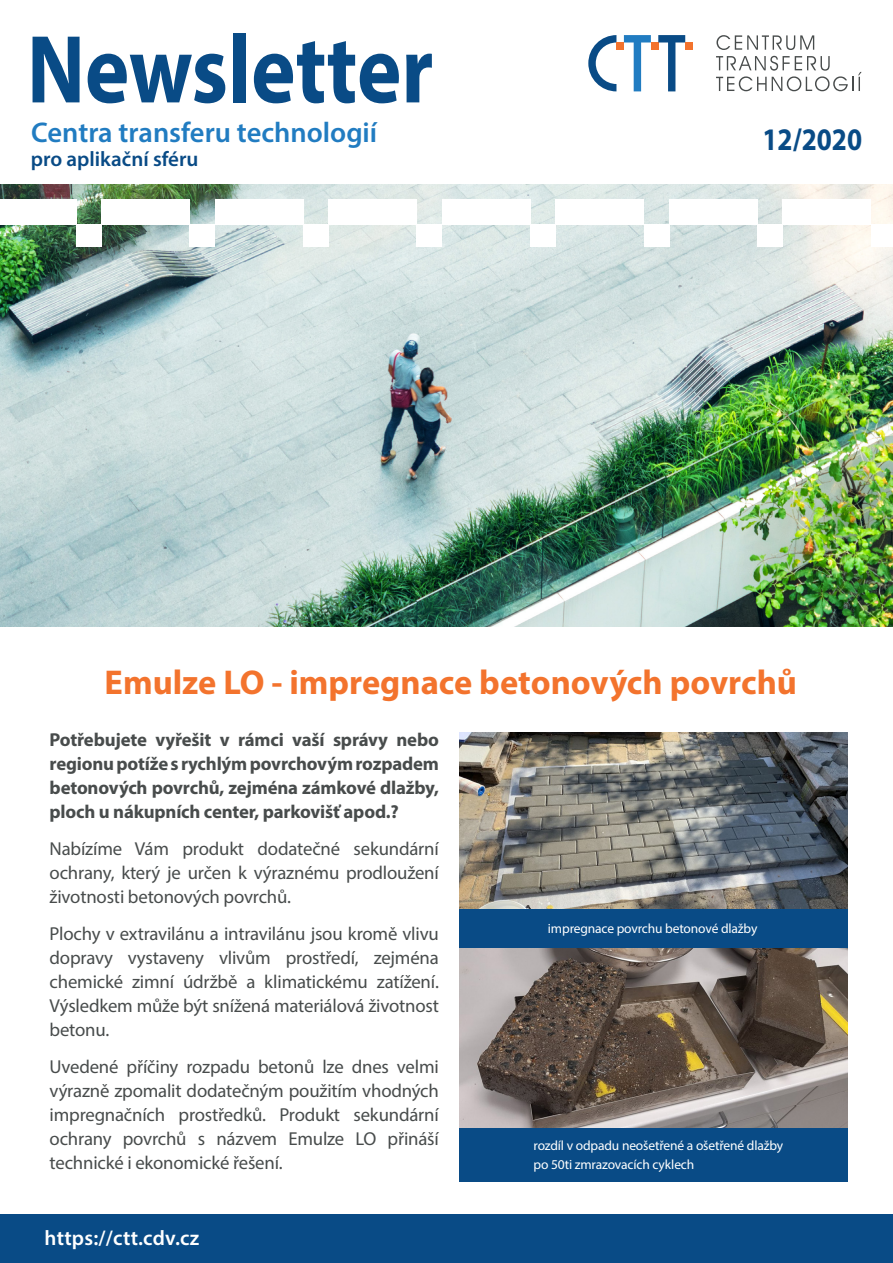
<style>
.page{position:relative;width:893px;height:1263px;background:#fff}
.page>*{position:absolute;margin:0;border:0;box-sizing:border-box;transform-origin:0 0}
.t1{font:700 97.5px "Myriad Pro";color:#094b86;scale:.86 1}
.t2{font:700 34.5px "Myriad Pro";color:#f3732d}
.t3{font:700 31.5px "Myriad Pro";color:#094b86;scale:.86 1}
.t4{font:600 28.5px "Myriad Pro";color:#217cc1}
.t5{font:600 21px "Myriad Pro";letter-spacing:.01em;color:#fff}
.t6{font:600 21px "Myriad Pro";color:#094b86}
.t7{font:18.75px/24px "Myriad Pro";letter-spacing:-.01em;color:#484c4c;text-align:justify}
.t8{font:700 18.75px/24px "Myriad Pro";letter-spacing:-.01em;color:#484c4c;text-align:justify}
.t9{font:18px "Myriad Pro";color:#fff}
.t10{font:13.5px "Myriad Pro";letter-spacing:-.01em;color:#fff}
</style>
<div class="page">
<img style="left:0;top:185px;width:893px;height:441px">
<svg style="left:716px;top:35px;width:98px;height:15px"></svg>
<svg style="left:716px;top:56px;width:146px;height:35px"></svg>
<svg style="left:588px;top:35px;width:28px;height:56px"></svg>
<div style="left:616px;top:43px;width:8px;height:7px;background:#f3732d"></div>
<svg style="left:624px;top:35px;width:27px;height:56px"></svg>
<div style="left:651px;top:43px;width:7px;height:7px;background:#f3732d"></div>
<svg style="left:658px;top:35px;width:27px;height:56px"></svg>
<div style="left:685px;top:43px;width:8px;height:7px;background:#f3732d"></div>
<div style="left:76px;top:225px;width:25px;height:22px;background:#fff"></div>
<div style="left:0;top:200px;width:76px;height:25px;background:#fff"></div>
<div style="left:101px;top:200px;width:89px;height:25px;background:#fff"></div>
<div style="left:190px;top:225px;width:25px;height:22px;background:#fff"></div>
<div style="left:303px;top:225px;width:25px;height:22px;background:#fff"></div>
<div style="left:215px;top:200px;width:88px;height:25px;background:#fff"></div>
<div style="left:328px;top:200px;width:89px;height:25px;background:#fff"></div>
<div style="left:417px;top:225px;width:25px;height:22px;background:#fff"></div>
<div style="left:530px;top:225px;width:25px;height:22px;background:#fff"></div>
<div style="left:442px;top:200px;width:88px;height:25px;background:#fff"></div>
<div style="left:555px;top:200px;width:89px;height:25px;background:#fff"></div>
<div style="left:644px;top:225px;width:25px;height:22px;background:#fff"></div>
<div style="left:669px;top:200px;width:88px;height:25px;background:#fff"></div>
<div style="left:757px;top:225px;width:25px;height:22px;background:#fff"></div>
<div style="left:871px;top:225px;width:22px;height:22px;background:#fff"></div>
<div style="left:783px;top:200px;width:88px;height:25px;background:#fff"></div>
<div style="left:0;top:1214px;width:893px;height:49px;background:#094b86"></div>
<img style="left:459px;top:733px;width:389px;height:204px">
<img style="left:459px;top:937px;width:389px;height:191px">
<div style="left:459px;top:1128px;width:389px;height:53px;background:#094b86"></div>
<div style="left:459px;top:909px;width:388px;height:39px;background:#094b86"></div>
<p class="t1" style="left:27px;top:6px;width:474px">Newsletter</p>
<p class="t4" style="left:31px;top:114px;width:347px">Centra transferu technologií</p>
<p class="t6" style="left:31px;top:145px;width:169px">pro aplikační sféru</p>
<p class="t3" style="left:762px;top:119px;width:117px">12/2020</p>
<p class="t2" style="left:105px;top:659px;width:694px">Emulze LO - impregnace betonových povrchů</p>
<p class="t8" style="left:50px;top:727px;width:391px">Potřebujete vyřešit v rámci vaší správy nebo regionu potíže s rychlým povrchovým rozpadem betonových povrchů, zejména zámkové dlažby, ploch u nákupních center, parkovišť apod.?</p>
<p class="t7" style="left:50px;top:836px;width:391px">Nabízíme Vám produkt dodatečné sekundární ochrany, který je určen k výraznému prodloužení životnosti betonových povrchů.</p>
<p class="t7" style="left:50px;top:921px;width:391px">Plochy v extravilánu a intravilánu jsou kromě vlivu dopravy vystaveny vlivům prostředí, zejména chemické zimní údržbě a klimatickému zatížení.<br>Výsledkem může být snížená materiálová životnost betonu.</p>
<p class="t7" style="left:50px;top:1054px;width:391px">Uvedené příčiny rozpadu betonů lze dnes velmi výrazně zpomalit dodatečným použitím vhodných impregnačních prostředků. Produkt sekundární ochrany povrchů s názvem Emulze LO přináší technické i ekonomické řešení.</p>
<p class="t5" style="left:45px;top:1224px;width:156px">https://ctt.cdv.cz</p>
<p class="t10" style="left:548px;top:920px;width:211px">impregnace povrchu betonové dlažby</p>
<p class="t9" style="left:470px;top:921px;width:194px">v rámci jednoho projektu.</p>
<p class="t10" style="left:534px;top:1137px;width:251px">rozdíl v odpadu neošetřené a ošetřené dlažby</p>
<p class="t10" style="left:534px;top:1156px;width:162px">po 50ti zmrazovacích cyklech</p>
</div>
